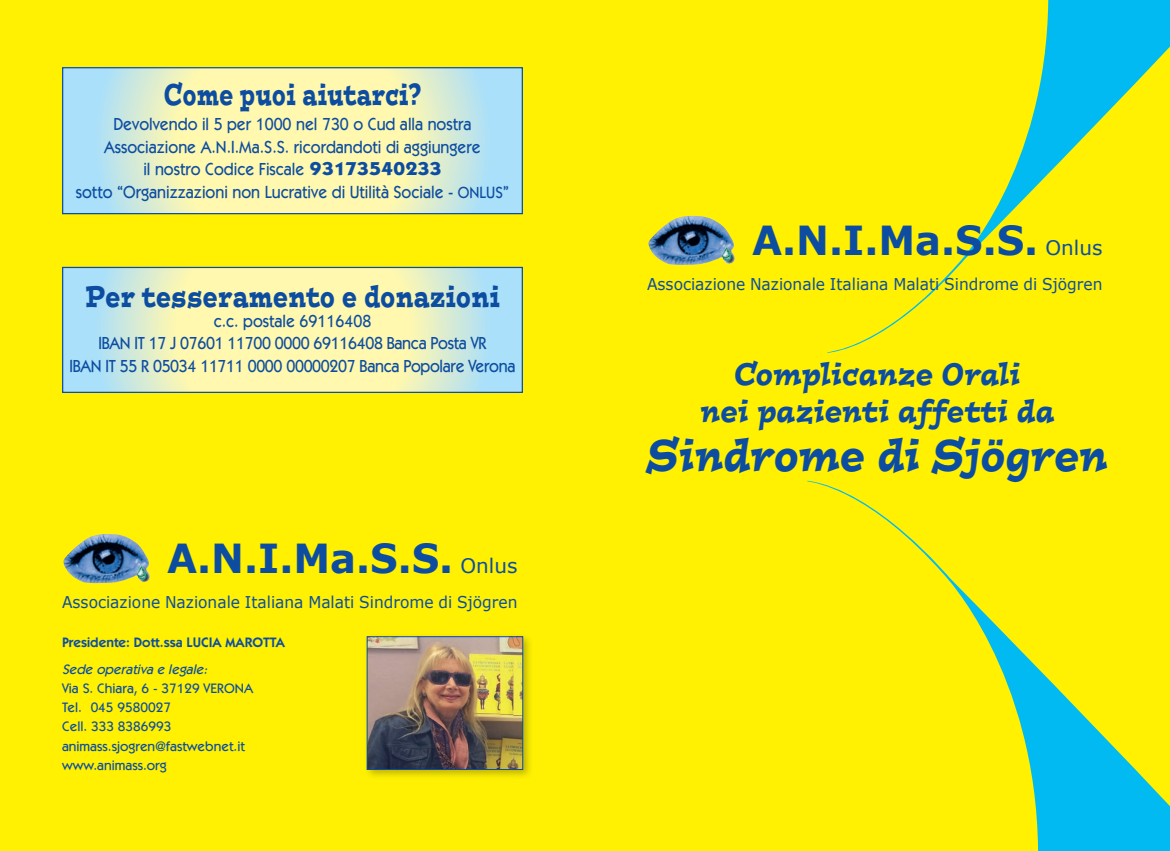
<style>
.page{position:relative;width:1170px;height:851px;background:#fff}
.page>*{position:absolute;margin:0;border:0;box-sizing:border-box;transform-origin:0 0}
.t1{font:italic 45px "Postino";letter-spacing:.03em;color:#0d4da1;scale:.77 1}
.t2{font:700 40px "Verdana";color:#0d4da1}
.t3{font:italic 31.25px "Postino";letter-spacing:.03em;color:#0d4da1;scale:.77 1}
.t4{font:30px "Postino";letter-spacing:.03em;color:#0d4da1;scale:.67 1}
.t5{font:30px "Postino";letter-spacing:.03em;color:#0d4da1;scale:.62 1}
.t6{font:500 17.5px "Itc Kabel";color:#0d4da1;scale:.92 1}
.t7{font:500 17.5px "Itc Kabel";letter-spacing:-.02em;color:#0d4da1;scale:.92 1}
.t8{font:16.25px "Verdana";color:#0d4da1;scale:.95 1}
.t9{font:500 13.75px "Itc Kabel";color:#0d4da1}
.t10{font:600 13.75px "Itc Kabel";color:#0d4da1}
.t11{font:italic 500 13.75px "Itc Kabel";color:#0d4da1}
.s1{font-weight:700;font-size:18.75px}
.s2{font-size:16.25px}
.s3{font-weight:400;font-size:20px}
</style>
<div class="page">
<div style="left:0;top:0;width:595px;height:850px;background:#fff101"></div>
<svg style="left:64px;top:69px;width:457px;height:143px;background:#e3efc7"></svg>
<div style="left:62px;top:67px;width:461px;height:147px;border:1px solid #0d4da1"></div>
<svg style="left:64px;top:269px;width:457px;height:122px;background:#e3efc6"></svg>
<div style="left:62px;top:267px;width:461px;height:126px;border:1px solid #0d4da1"></div>
<img style="left:63px;top:534px;width:87px;height:50px">
<div style="left:363px;top:633px;width:171px;height:147px;background:#231f20;opacity:.3"></div>
<img style="left:369px;top:638px;width:152px;height:129px">
<div style="left:367px;top:636px;width:156px;height:133px;border:1px solid #0d4da1"></div>
<div style="left:574px;top:0;width:595px;height:850px;background:#fff101"></div>
<svg style="left:807px;top:480px;width:362px;height:370px"></svg>
<svg style="left:827px;top:0;width:342px;height:353px"></svg>
<img style="left:648px;top:216px;width:87px;height:49px">
<p class="t5" style="left:164px;top:75px;width:416px">Come puoi aiutarci?</p>
<p class="t6" style="left:113px;top:114px;width:390px">Devolvendo il 5 per 1000 nel 730 o Cud alla nostra</p>
<p class="t6" style="left:104px;top:137px;width:411px">Associazione A.N.I.Ma.S.S. ricordandoti di aggiungere</p>
<p class="t6" style="left:143px;top:159px;width:325px">il nostro Codice Fiscale <span class="s1">93173540233</span></p>
<p class="t6" style="left:76px;top:182px;width:472px">sotto “Organizzazioni non Lucrative di Utilità Sociale - <span class="s2">ONLUS</span>”</p>
<p class="t4" style="left:85px;top:276px;width:619px">Per tesseramento e donazioni</p>
<p class="t6" style="left:214px;top:310px;width:173px">c.c. postale 69116408</p>
<p class="t7" style="left:98px;top:333px;width:423px">IBAN IT 17 J 07601 11700 0000 69116408 Banca Posta VR</p>
<p class="t7" style="left:69px;top:355px;width:486px">IBAN IT 55 R 05034 11711 0000 00000207 Banca Popolare Verona</p>
<p class="t2" style="left:167px;top:530px;width:352px">A.N.I.Ma.S.S. <span class="s3">Onlus</span></p>
<p class="t8" style="left:62px;top:592px;width:481px">Associazione Nazionale Italiana Malati Sindrome di Sjögren</p>
<p class="t10" style="left:62px;top:634px;width:224px">Presidente: Dott.ssa LUCIA MAROTTA</p>
<p class="t11" style="left:62px;top:661px;width:150px">Sede operativa e legale:</p>
<p class="t9" style="left:62px;top:680px;width:193px">Via S. Chiara, 6 - 37129 VERONA</p>
<p class="t9" style="left:62px;top:699px;width:110px">Tel. 045 9580027</p>
<p class="t9" style="left:62px;top:718px;width:111px">Cell. 333 8386993</p>
<p class="t9" style="left:62px;top:737px;width:184px">animass.sjogren@fastwebnet.it</p>
<p class="t9" style="left:62px;top:756px;width:106px">www.animass.org</p>
<p class="t2" style="left:752px;top:212px;width:352px">A.N.I.Ma.S.S. <span class="s3">Onlus</span></p>
<p class="t8" style="left:647px;top:274px;width:481px">Associazione Nazionale Italiana Malati Sindrome di Sjögren</p>
<p class="t3" style="left:734px;top:353px;width:372px">Complicanze Orali</p>
<p class="t3" style="left:700px;top:389px;width:460px">nei pazienti affetti da</p>
<p class="t1" style="left:647px;top:424px;width:598px">Sindrome di Sjögren</p>
</div>
